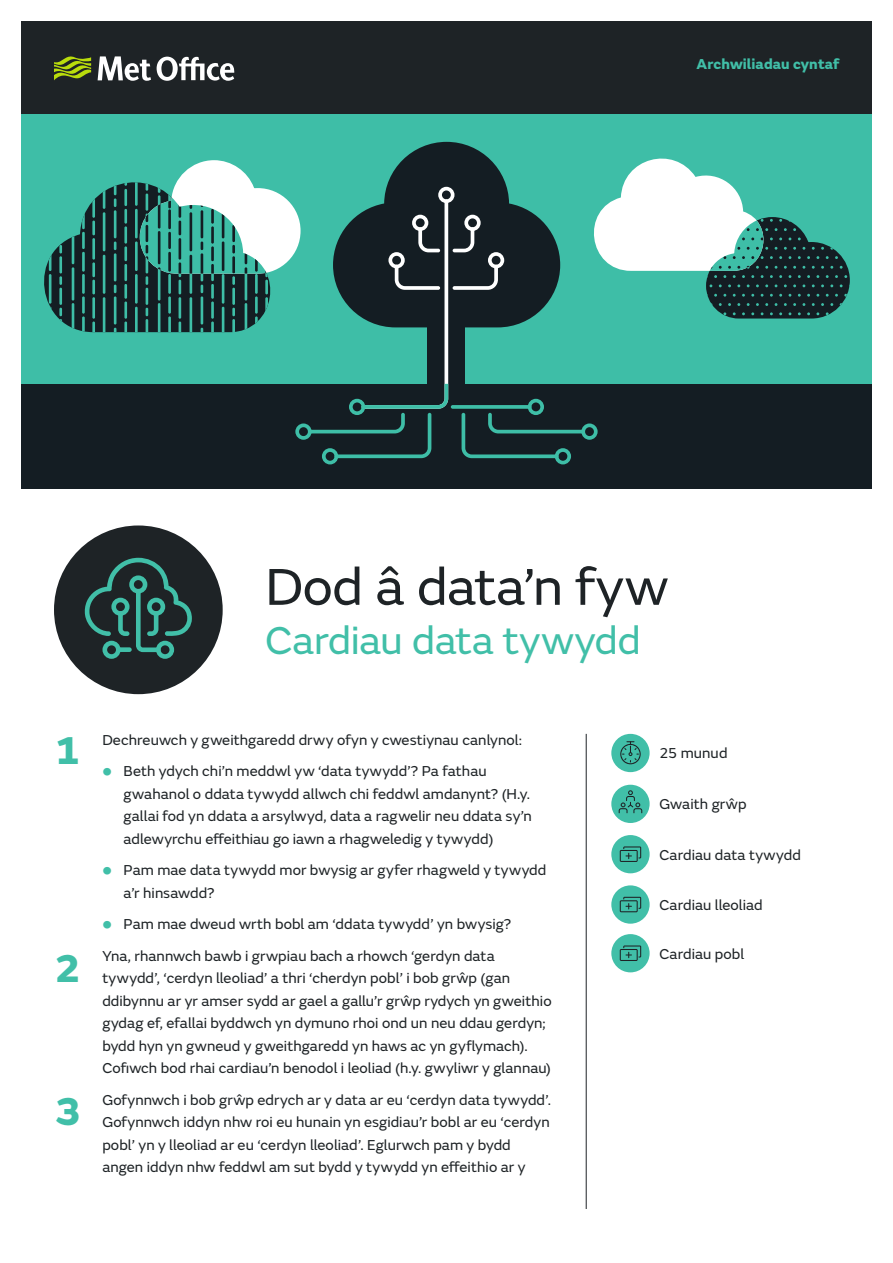
<style>
.page{position:relative;width:893px;height:1263px;background:#fff}
.page>*{position:absolute;margin:0;border:0;box-sizing:border-box;transform-origin:0 0}
.MO_Lesson_plan_title{font:54px "FS Emeric";letter-spacing:-.005em;color:#1e2326}
.MO_Lesson_plan_title-2{font:40.5px "FS Emeric";letter-spacing:-.005em;color:#41bfa8}
.t1{font:800 40.5px "FS Emeric";color:#41bfa8}
.MO_Lesson_plan_bulle{font:15px/22.5px "FS Emeric";letter-spacing:.005em;color:#1e2326}
.MO_Lesson_plan_body{font:15px "FS Emeric";letter-spacing:.005em;color:#1e2326}
.MO_Lesson_plan_age_r{font:800 15px "FS Emeric";letter-spacing:.005em;color:#41bfa8}
.s1{font-family:"Arial";font-weight:700;font-size:27px;color:#41bfa8}
</style>
<div class="page">
<div style="left:54px;top:525px;width:169px;height:169px;background:#1e2326;border-radius:50%"></div>
<svg style="left:84px;top:557px;width:108px;height:102px"></svg>
<div style="left:116px;top:647px;width:16px;height:5px;background:#41bfa8;border-radius:2px"></div>
<div style="left:21px;top:21px;width:851px;height:95px;background:#1e2326"></div>
<svg style="left:98px;top:56px;width:137px;height:25px"></svg>
<svg style="left:54px;top:56px;width:37px;height:24px"></svg>
<div style="left:21px;top:115px;width:851px;height:374px;background:#3ebea7"></div>
<div style="left:21px;top:384px;width:851px;height:105px;background:#141d23"></div>
<svg style="left:44px;top:142px;width:806px;height:322px"></svg>
<hr style="left:586px;top:734px;width:1px;height:475px;background:#1e2326">
<div style="left:611px;top:734px;width:39px;height:38px;background:#41bfa8;border-radius:50%"></div>
<svg style="left:620px;top:741px;width:21px;height:23px"></svg>
<div style="left:611px;top:785px;width:39px;height:38px;background:#41bfa8;border-radius:50%"></div>
<svg style="left:619px;top:790px;width:23px;height:23px"></svg>
<div style="left:611px;top:835px;width:39px;height:38px;background:#41bfa8;border-radius:50%"></div>
<svg style="left:620px;top:846px;width:21px;height:16px"></svg>
<div style="left:611px;top:885px;width:39px;height:39px;background:#41bfa8;border-radius:50%"></div>
<svg style="left:620px;top:897px;width:21px;height:15px"></svg>
<div style="left:611px;top:934px;width:39px;height:38px;background:#41bfa8;border-radius:50%"></div>
<svg style="left:620px;top:945px;width:21px;height:16px"></svg>
<p class="MO_Lesson_plan_age_r" style="left:696px;top:52px;width:144px">Archwiliadau cyntaf</p>
<p class="MO_Lesson_plan_title" style="left:265px;top:548px;width:404px">Dod â data’n fyw</p>
<p class="MO_Lesson_plan_title-2" style="left:265px;top:612px;width:377px">Cardiau data tywydd</p>
<p class="t1" style="left:54px;top:718px;width:29px">1</p>
<p class="t1" style="left:54px;top:936px;width:29px">2</p>
<p class="t1" style="left:54px;top:1079px;width:29px">3</p>
<p class="MO_Lesson_plan_bulle" style="left:102px;top:728px;width:421px">Dechreuwch y gweithgaredd drwy ofyn y cwestiynau canlynol:</p>
<p class="MO_Lesson_plan_bulle" style="left:124px;top:759px;width:410px;text-indent:-21px"><span class="s1">•</span> Beth ydych chi’n meddwl yw ‘data tywydd’? Pa fathau gwahanol o ddata tywydd allwch chi feddwl amdanynt? (H.y. gallai fod yn ddata a arsylwyd, data a ragwelir neu ddata sy’n adlewyrchu effeithiau go iawn a rhagweledig y tywydd)</p>
<p class="MO_Lesson_plan_bulle" style="left:124px;top:858px;width:424px;text-indent:-21px"><span class="s1">•</span> Pam mae data tywydd mor bwysig ar gyfer rhagweld y tywydd a’r hinsawdd?</p>
<p class="MO_Lesson_plan_bulle" style="left:102px;top:912px;width:410px"><span class="s1">•</span> Pam mae dweud wrth bobl am ‘ddata tywydd’ yn bwysig?</p>
<p class="MO_Lesson_plan_bulle" style="left:102px;top:944px;width:451px">Yna, rhannwch bawb i grwpiau bach a rhowch ‘gerdyn data tywydd’, ‘cerdyn lleoliad’ a thri ‘cherdyn pobl’ i bob grŵp (gan ddibynnu ar yr amser sydd ar gael a gallu’r grŵp rydych yn gweithio gydag ef, efallai byddwch yn dymuno rhoi ond un neu ddau gerdyn; bydd hyn yn gwneud y gweithgaredd yn haws ac yn gyflymach).<br>Cofiwch bod rhai cardiau’n benodol i leoliad (h.y. gwyliwr y glannau)</p>
<p class="MO_Lesson_plan_bulle" style="left:102px;top:1088px;width:450px">Gofynnwch i bob grŵp edrych ar y data ar eu ‘cerdyn data tywydd’.<br>Gofynnwch iddyn nhw roi eu hunain yn esgidiau’r bobl ar eu ‘cerdyn pobl’ yn y lleoliad ar eu ‘cerdyn lleoliad’. Eglurwch pam y bydd angen iddyn nhw feddwl am sut bydd y tywydd yn effeithio ar y</p>
<p class="MO_Lesson_plan_body" style="left:659px;top:743px;width:70px">25 munud</p>
<p class="MO_Lesson_plan_body" style="left:659px;top:794px;width:89px">Gwaith grŵp</p>
<p class="MO_Lesson_plan_body" style="left:659px;top:844px;width:143px">Cardiau data tywydd</p>
<p class="MO_Lesson_plan_body" style="left:659px;top:894px;width:105px">Cardiau lleoliad</p>
<p class="MO_Lesson_plan_body" style="left:659px;top:943px;width:86px">Cardiau pobl</p>
</div>
